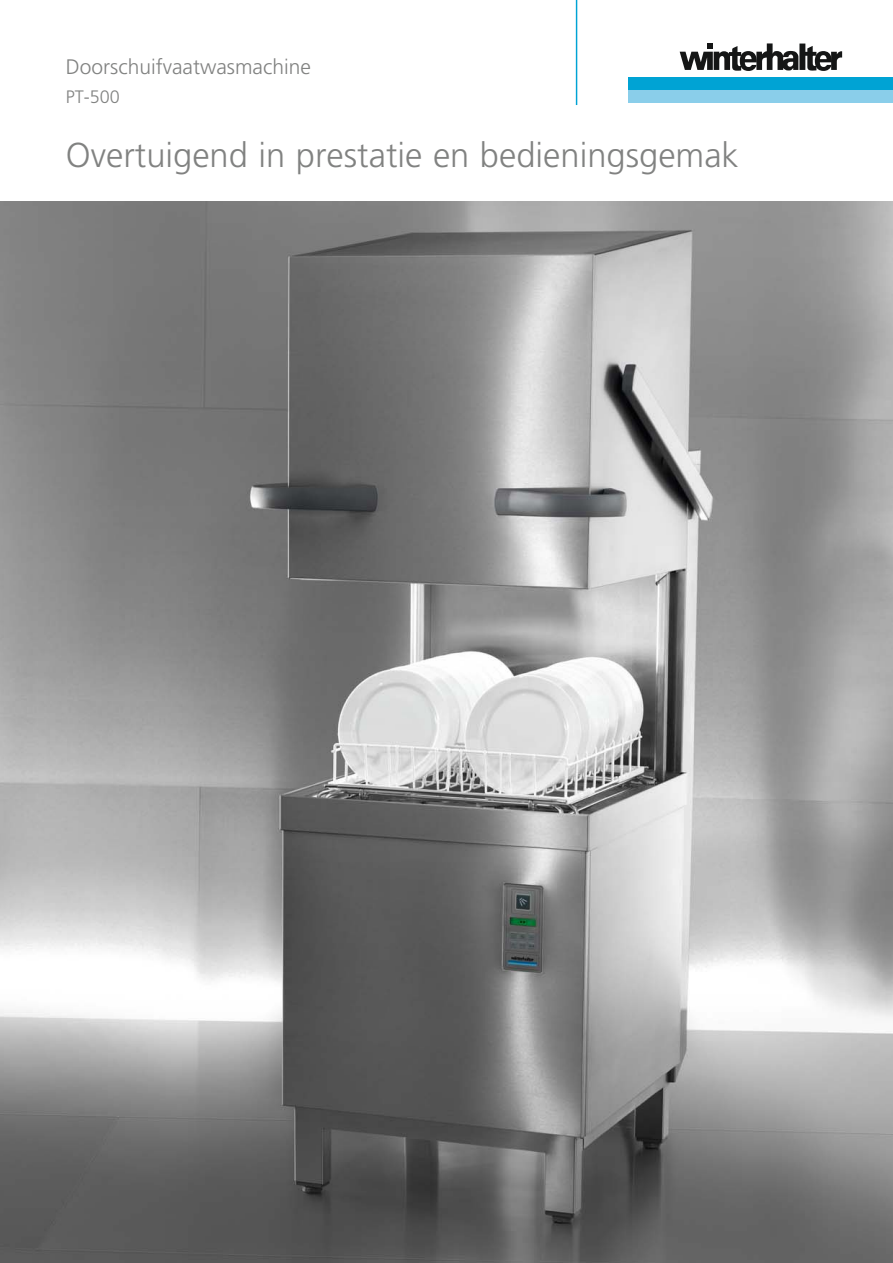
<style>
.page{position:relative;width:893px;height:1263px;background:#fff}
.page>*{position:absolute;margin:0;border:0;box-sizing:border-box;transform-origin:0 0}
.t1{font:300 34.5px "Frutiger";color:#818281}
.t2{font:300 21px "Frutiger";color:#818281}
.t3{font:300 18px "Frutiger";color:#818281}
</style>
<div class="page">
<hr style="left:576px;top:0;width:1px;height:105px;background:#00a3d4">
<div style="left:629px;top:78px;width:264px;height:12px;background:#00a3d4"></div>
<div style="left:629px;top:90px;width:264px;height:13px;background:#8aceea"></div>
<svg style="left:680px;top:43px;width:162px;height:28px"></svg>
<img style="left:0;top:202px;width:893px;height:1061px">
<p class="t2" style="left:66px;top:58px;width:247px">Doorschuifvaatwasmachine</p>
<p class="t3" style="left:66px;top:89px;width:56px">PT-500</p>
<p class="t1" style="left:66px;top:141px;width:674px">Overtuigend in prestatie en bedieningsgemak</p>
</div>
